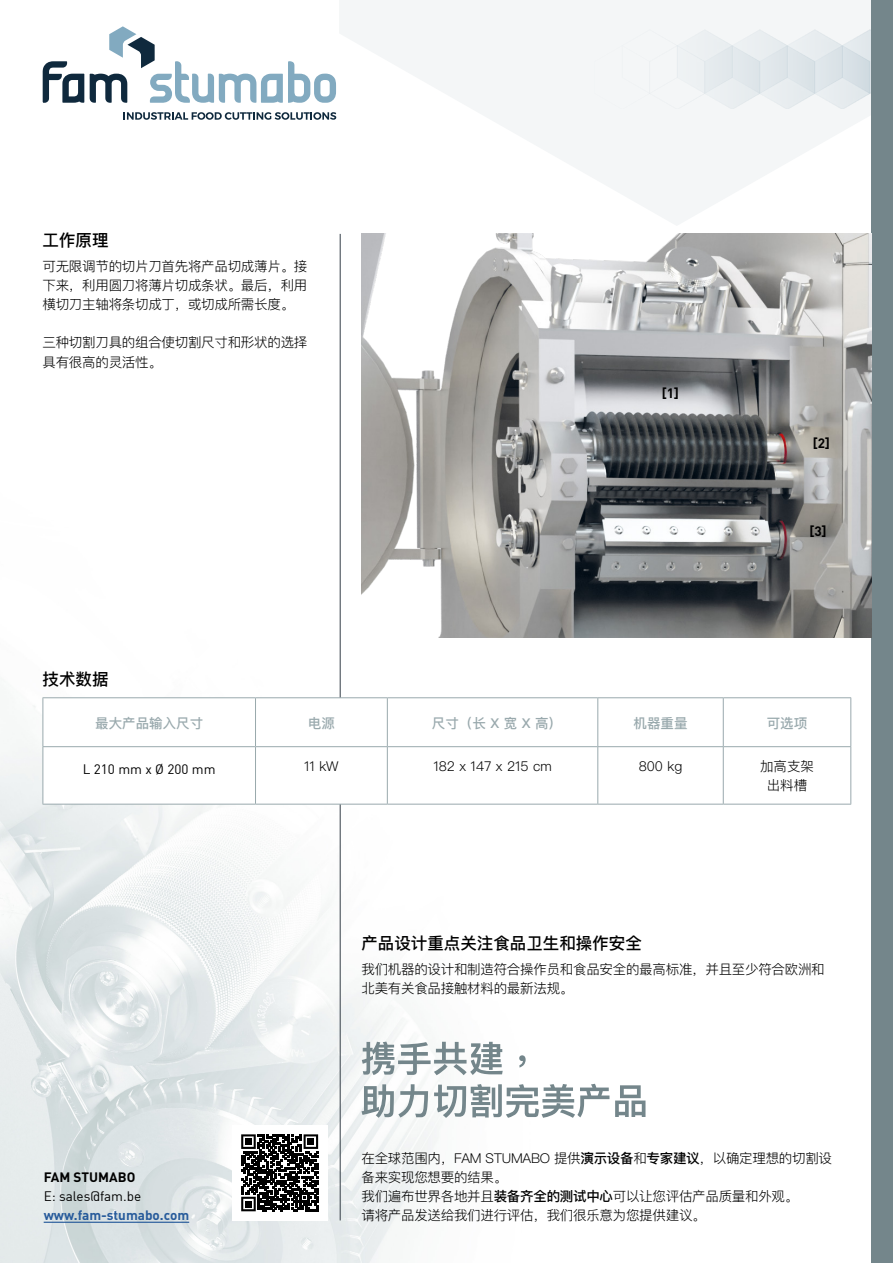
<style>
.page{position:relative;width:893px;height:1263px;background:#fff}
.page>*{position:absolute;margin:0;border:0;box-sizing:border-box;transform-origin:0 0}
.Titel{font:500 16.5px "Ping Fang SC";color:#000}
.Txt{font:300 13.5px/19.2px "Ping Fang SC";letter-spacing:-.02em;color:#000}
.Tabel{font:300 13.5px "Ping Fang SC";color:#000}
.t1{font:13.5px "DIN";color:#000}
.Tabel_Header{font:500 13.5px "Ping Fang SC";color:#99a9ad}
.t2{font:700 13.5px "DIN";color:#000}
.t3{font:700 13.5px "DIN";color:#275b9b}
.s1{font-weight:500}
</style>
<div class="page">
<img style="left:0;top:69px;width:872px;height:1194px">
<svg style="left:339px;top:0;width:533px;height:226px;fill:#f4f6f7"></svg>
<img style="left:594px;top:27px;width:278px;height:81px">
<div style="left:872px;top:0;width:21px;height:1263px;background:#74868b"></div>
<hr style="left:340px;top:234px;width:1px;height:986px;background:#343e47">
<div style="left:232px;top:1125px;width:95px;height:95px;background:#fff"></div>
<hr style="left:44px;top:1222px;width:145px;height:1px;background:#275b9b">
<svg style="left:43px;top:61px;width:41px;height:42px"></svg>
<svg style="left:90px;top:26px;width:246px;height:77px"></svg>
<svg style="left:124px;top:112px;width:212px;height:8px"></svg>
<svg style="left:362px;top:1041px;width:141px;height:34px"></svg>
<svg style="left:519px;top:1055px;width:7px;height:12px"></svg>
<svg style="left:361px;top:1084px;width:67px;height:34px"></svg>
<svg style="left:434px;top:1084px;width:175px;height:34px"></svg>
<svg style="left:615px;top:1085px;width:30px;height:32px"></svg>
<svg style="left:241px;top:1134px;width:77px;height:77px"></svg>
<div style="left:245px;top:1138px;width:7px;height:7px;background:#000"></div>
<div style="left:308px;top:1138px;width:6px;height:7px;background:#000"></div>
<div style="left:245px;top:1201px;width:7px;height:6px;background:#000"></div>
<img style="left:361px;top:234px;width:511px;height:404px">
<svg style="left:44px;top:698px;width:806px;height:106px"></svg>
<hr style="left:255px;top:747px;width:1px;height:57px;background:#99a9ad">
<hr style="left:387px;top:747px;width:1px;height:57px;background:#99a9ad">
<hr style="left:597px;top:747px;width:1px;height:57px;background:#99a9ad">
<hr style="left:723px;top:747px;width:1px;height:57px;background:#99a9ad">
<hr style="left:43px;top:697px;width:212px;height:1px;background:#99a9ad">
<hr style="left:43px;top:698px;width:1px;height:48px;background:#99a9ad">
<hr style="left:255px;top:697px;width:132px;height:1px;background:#99a9ad">
<hr style="left:255px;top:698px;width:1px;height:48px;background:#99a9ad">
<hr style="left:387px;top:697px;width:211px;height:1px;background:#99a9ad">
<hr style="left:387px;top:698px;width:1px;height:48px;background:#99a9ad">
<hr style="left:598px;top:697px;width:125px;height:1px;background:#99a9ad">
<hr style="left:597px;top:698px;width:1px;height:48px;background:#99a9ad">
<hr style="left:723px;top:697px;width:128px;height:1px;background:#99a9ad">
<hr style="left:723px;top:698px;width:1px;height:48px;background:#99a9ad">
<hr style="left:850px;top:698px;width:1px;height:48px;background:#99a9ad">
<hr style="left:43px;top:746px;width:212px;height:1px;background:#99a9ad">
<hr style="left:43px;top:747px;width:1px;height:57px;background:#99a9ad">
<hr style="left:255px;top:746px;width:132px;height:1px;background:#99a9ad">
<hr style="left:387px;top:746px;width:211px;height:1px;background:#99a9ad">
<hr style="left:598px;top:746px;width:125px;height:1px;background:#99a9ad">
<hr style="left:723px;top:746px;width:128px;height:1px;background:#99a9ad">
<hr style="left:850px;top:747px;width:1px;height:57px;background:#99a9ad">
<hr style="left:43px;top:804px;width:212px;height:1px;background:#99a9ad">
<hr style="left:255px;top:804px;width:132px;height:1px;background:#99a9ad">
<hr style="left:387px;top:804px;width:211px;height:1px;background:#99a9ad">
<hr style="left:598px;top:804px;width:125px;height:1px;background:#99a9ad">
<hr style="left:723px;top:804px;width:128px;height:1px;background:#99a9ad">
<p class="Titel" style="left:43px;top:230px;width:67px">工作原理</p>
<p class="Txt" style="left:43px;top:256px;width:266px;text-align:justify">可无限调节的切片刀首先将产品切成薄片。接下来，利用圆刀将薄片切成条状。最后，利用横切刀主轴将条切成丁，或切成所需长度。</p>
<p class="Txt" style="left:43px;top:333px;width:266px">三种切割刀具的组合使切割尺寸和形状的选择具有很高的灵活性。</p>
<p class="Titel" style="left:43px;top:669px;width:67px">技术数据</p>
<p class="t2" style="left:662px;top:384px;width:18px">[1]</p>
<p class="t2" style="left:813px;top:435px;width:18px">[2]</p>
<p class="t2" style="left:810px;top:522px;width:18px">[3]</p>
<p class="Tabel_Header" style="left:95px;top:715px;width:109px">最大产品输入尺寸</p>
<p class="Tabel_Header" style="left:308px;top:715px;width:28px">电源</p>
<p class="Tabel_Header" style="left:432px;top:715px;width:123px">尺寸（长 X 宽 X 高)</p>
<p class="Tabel_Header" style="left:633px;top:715px;width:55px">机器重量</p>
<p class="Tabel_Header" style="left:767px;top:715px;width:42px">可选项</p>
<p class="t1" style="left:83px;top:761px;width:134px">L 210 mm x Ø 200 mm</p>
<p class="Tabel" style="left:304px;top:758px;width:36px">11 kW</p>
<p class="Tabel" style="left:433px;top:758px;width:120px">182 x 147 x 215 cm</p>
<p class="Tabel" style="left:639px;top:758px;width:45px">800 kg</p>
<p class="Tabel" style="left:760px;top:758px;width:56px">加高支架</p>
<p class="Tabel" style="left:767px;top:777px;width:42px">出料槽</p>
<p class="t2" style="left:44px;top:1168px;width:93px">FAM STUMABO</p>
<p class="t1" style="left:44px;top:1188px;width:99px">E: sales@fam.be</p>
<p class="t3" style="left:44px;top:1207px;width:147px">www.fam-stumabo.com</p>
<p class="Titel" style="left:361px;top:933px;width:282px">产品设计重点关注食品卫生和操作安全</p>
<p class="Txt" style="left:361px;top:959px;width:465px">我们机器的设计和制造符合操作员和食品安全的最高标准，并且至少符合欧洲和北美有关食品接触材料的最新法规。</p>
<p class="Txt" style="left:361px;top:1148px;width:472px">在全球范围内，FAM STUMABO 提供<span class="s1">演示设备</span>和<span class="s1">专家建议</span>，以确定理想的切割设备来实现您想要的结果。<br>我们遍布世界各地并且<span class="s1">装备齐全的测试中心</span>可以让您评估产品质量和外观。<br>请将产品发送给我们进行评估，我们很乐意为您提供建议。</p>
</div>
